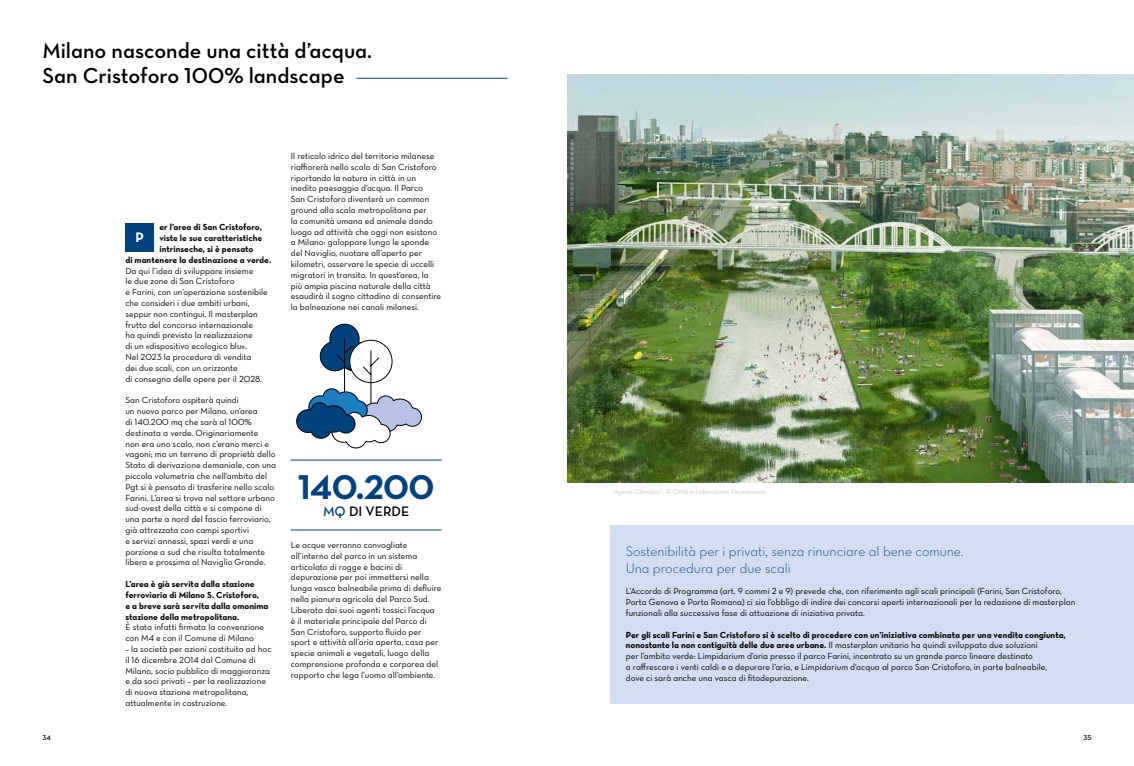
<style>
.page{position:relative;width:1134px;height:766px;background:#fff}
.page>*{position:absolute;margin:0;border:0;box-sizing:border-box;transform-origin:0 0}
.t1{font:35px "Neutra Text Bold Alt";letter-spacing:-.02em;color:#00427e}
.t2{font:22px/25px "Neutra Text Demi Alt";color:#000}
.t3{font:14px/16.8px "Neutra Text Light Alt";color:#00427e}
.t4{font:14px "Neutra Text Demi Alt";color:#000}
.t5{font:14px "Neutra Text Bold Alt";color:#fff}
.t6{font:9px/10.8px "Neutra Text Book Alt";color:#000}
.t7{font:9px/10.8px "Neutra Text Bold Alt";color:#000}
.t8{font:7px "Neutra Text Book Italic Alt";color:#c7c4c4}
.t9{font:7px "Neutra Text Demi Alt";color:#000}
.s1{color:#00427e}
.s2{font-family:"Neutra Text Bold Alt"}
</style>
<div class="page">
<div style="left:125px;top:223px;width:29px;height:29px;background:#00427e"></div>
<hr style="left:356px;top:78px;width:151px;height:1px;background:#00427e">
<hr style="left:291px;top:459px;width:151px;height:1px;background:#00427e">
<hr style="left:291px;top:529px;width:151px;height:1px;background:#00427e">
<svg style="left:296px;top:323px;width:126px;height:126px"></svg>
<div style="left:610px;top:525px;width:524px;height:178px;background:#d3ddf2"></div>
<img style="left:567px;top:74px;width:567px;height:408px">
<h2 class="t2" style="left:43px;top:37px;width:331px">Milano nasconde una città d’acqua.<br>San Cristoforo 100% landscape</h2>
<p class="t7" style="left:159px;top:222px;width:104px">er l’area di San Cristoforo,</p>
<p class="t7" style="left:159px;top:232px;width:104px">viste le sue caratteristiche</p>
<p class="t7" style="left:159px;top:243px;width:96px">intrinseche, si è pensato</p>
<p class="t7" style="left:125px;top:254px;width:147px">di mantenere la destinazione a verde.</p>
<p class="t6" style="left:125px;top:265px;width:144px">Da qui l’idea di sviluppare insieme<br>le due zone di San Cristoforo<br>e Farini, con un’operazione sostenibile che consideri i due ambiti urbani, seppur non contingui. Il masterplan frutto del concorso internazionale<br>ha quindi previsto la realizzazione<br>di un «dispositivo ecologico blu».<br>Nel 2023 la procedura di vendita<br>dei due scali, con un orizzonte<br>di consegna delle opere per il 2028.</p>
<p class="t6" style="left:125px;top:394px;width:152px">San Cristoforo ospiterà quindi<br>un nuovo parco per Milano, un’area<br>di 140.200 mq che sarà al 100% destinata a verde. Originariamente<br>non era uno scalo, non c’erano merci e vagoni; ma un terreno di proprietà dello Stato di derivazione demaniale, con una piccola volumetria che nell’ambito del Pgt si è pensato di trasferire nello scalo Farini. L’area si trova nel settore urbano sud-ovest della città e si compone di una parte a nord del fascio ferroviario, già attrezzata con campi sportivi<br>e servizi annessi, spazi verdi e una porzione a sud che risulta totalmente libera e prossima al Naviglio Grande.</p>
<p class="t7" style="left:125px;top:578px;width:144px">L’area è già servita dalla stazione ferroviaria di Milano S. Cristoforo,<br>e a breve sarà servita dalla omonima stazione della metropolitana.</p>
<p class="t6" style="left:125px;top:621px;width:140px">È stata infatti firmata la convenzione con M4 e con il Comune di Milano</p>
<p class="t6" style="left:125px;top:643px;width:148px">– la società per azioni costituita ad hoc il 16 dicembre 2014 dal Comune di Milano, socio pubblico di maggioranza e da soci privati – per la realizzazione di nuova stazione metropolitana, attualmente in costruzione.</p>
<h3 class="t5" style="left:135px;top:229px;width:10px">P</h3>
<p class="t6" style="left:291px;top:150px;width:152px">Il reticolo idrico del territorio milanese riaffiorerà nello scalo di San Cristoforo riportando la natura in città in un inedito paesaggio d’acqua. Il Parco<br>San Cristoforo diventerà un common ground alla scala metropolitana per<br>la comunità umana ed animale dando luogo ad attività che oggi non esistono a Milano: galoppare lungo le sponde del Naviglio, nuotare all’aperto per kilometri, osservare le specie di uccelli migratori in transito. In quest’area, la più ampia piscina naturale della città esaudirà il sogno cittadino di consentire la balneazione nei canali milanesi.</p>
<h1 class="t1" style="left:298px;top:465px;width:139px">140.200</h1>
<h3 class="t4" style="left:323px;top:502px;width:88px"><span class="s1">MQ</span> DI VERDE</h3>
<p class="t6" style="left:291px;top:539px;width:152px">Le acque verranno convogliate all’interno del parco in un sistema articolato di rogge e bacini di depurazione per poi immettersi nella lunga vasca balneabile prima di defluire nella pianura agricola del Parco Sud.<br>Liberata dai suoi agenti tossici l’acqua è il materiale principale del Parco di San Cristoforo, supporto fluido per sport e attività all’aria aperta, casa per specie animali e vegetali, luogo della comprensione profonda e corporea del rapporto che lega l’uomo all’ambiente.</p>
<p class="t8" style="left:612px;top:487px;width:156px">“Agenti Climatici”: © OMA e Laboratorio Permanente</p>
<h3 class="t3" style="left:626px;top:542px;width:339px">Sostenibilità per i privati, senza rinunciare al bene comune.<br>Una procedura per due scali</h3>
<p class="t6" style="left:626px;top:585px;width:451px">L’Accordo di Programma (art. 9 commi 2 e 9) prevede che, con riferimento agli scali principali (Farini, San Cristoforo,<br>Porta Genova e Porta Romana) ci sia l’obbligo di indire dei concorsi aperti internazionali per la redazione di masterplan funzionali alla successiva fase di attuazione di iniziativa privata.</p>
<p class="t7" style="left:626px;top:628px;width:441px">Per gli scali Farini e San Cristoforo si è scelto di procedere con un’iniziativa combinata per una vendita congiunta,</p>
<p class="t6" style="left:626px;top:639px;width:423px"><span class="s2">nonostante la non contiguità delle due aree urbane.</span> Il masterplan unitario ha quindi sviluppato due soluzioni per l’ambito verde: Limpidarium d’aria presso il parco Farini, incentrato su un grande parco lineare destinato<br>a raffrescare i venti caldi e a depurare l’aria, e Limpidarium d’acqua al parco San Cristoforo, in parte balneabile, dove ci sarà anche una vasca di fitodepurazione.</p>
<p class="t9" style="left:43px;top:733px;width:10px">34</p>
<p class="t9" style="left:1083px;top:733px;width:9px">35</p>
</div>
